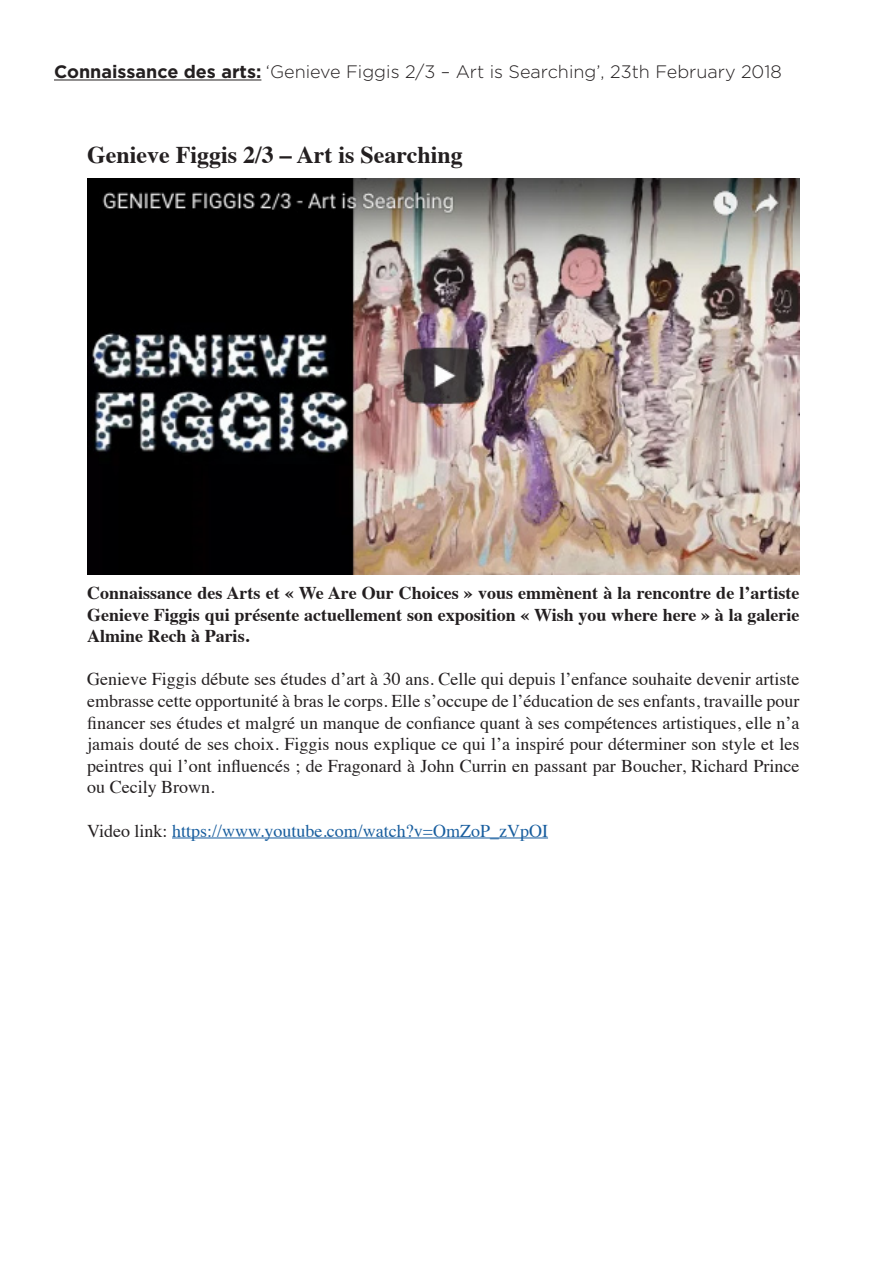
<style>
.page{position:relative;width:893px;height:1263px;background:#fff}
.page>*{position:absolute;margin:0;border:0;box-sizing:border-box;transform-origin:0 0}
.t1{font:700 24px "Times";color:#231f20}
.t2{font:18px/21.6px "Times";color:#231f20;text-align:justify}
.t3{font:700 18px/21.6px "Times";color:#231f20;text-align:justify}
.t4{font:300 18px "Gotham";color:#231f20}
.t5{font:18px "Times";color:#175d9e}
.s1{font-weight:700}
.s2{color:#231f20}
</style>
<div class="page">
<hr style="left:54px;top:80px;width:207px;height:1px;background:#231f20">
<hr style="left:172px;top:837px;width:376px;height:1px;background:#175d9e">
<img style="left:87px;top:179px;width:712px;height:396px">
<p class="t4" style="left:54px;top:60px;width:729px"><span class="s1">Connaissance des arts:</span> ‘Genieve Figgis 2/3 – Art is Searching’, 23th February 2018</p>
<p class="t1" style="left:87px;top:131px;width:377px">Genieve Figgis 2/3 – Art is Searching</p>
<p class="t3" style="left:87px;top:580px;width:714px">Connaissance des Arts et « We Are Our Choices » vous emmènent à la rencontre de l’artiste Genieve Figgis qui présente actuellement son exposition « Wish you where here » à la galerie Almine Rech à Paris.</p>
<p class="t2" style="left:87px;top:667px;width:714px">Genieve Figgis débute ses études d’art à 30 ans. Celle qui depuis l’enfance souhaite devenir artiste embrasse cette opportunité à bras le corps. Elle s’occupe de l’éducation de ses enfants, travaille pour financer ses études et malgré un manque de confiance quant à ses compétences artistiques, elle n’a jamais douté de ses choix. Figgis nous explique ce qui l’a inspiré pour déterminer son style et les peintres qui l’ont influencés ; de Fragonard à John Currin en passant par Boucher, Richard Prince ou Cecily Brown.</p>
<p class="t5" style="left:87px;top:814px;width:462px"><span class="s2">Video link:</span> https://www.youtube.com/watch?v=OmZoP_zVpOI</p>
</div>
